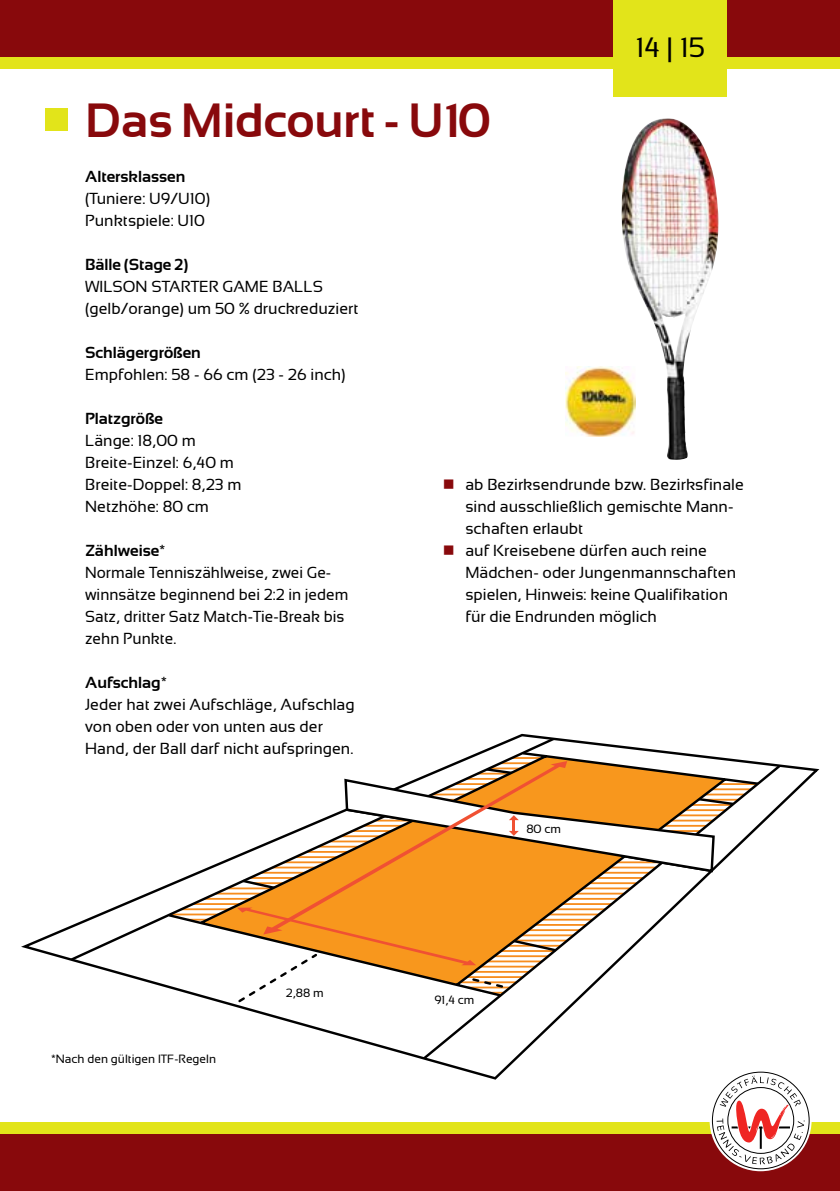
<style>
.page{position:relative;width:840px;height:1191px;background:#fff}
.page>*{position:absolute;margin:0;border:0;box-sizing:border-box;transform-origin:0 0}
.t1{font:700 48px "Sansation";color:#88090c}
.t2{font:28px "Sansation";color:#000}
.t3{font:16px/22px "Sansation";color:#000}
.t4{font:700 16px "Sansation";color:#000}
.t5{font:14.6px "Frutiger";color:#000}
.t6{font:12px "Sansation";color:#000}
.s1{font-weight:700}
.s2{color:#88090c}
</style>
<div class="page">
<div style="left:0;top:1123px;width:839px;height:68px;background:#e2e41a"></div>
<div style="left:0;top:0;width:839px;height:68px;background:#e2e41a"></div>
<div style="left:0;top:1134px;width:839px;height:57px;background:#88090c"></div>
<div style="left:0;top:0;width:839px;height:57px;background:#88090c"></div>
<div style="left:612px;top:0;width:114px;height:96px;background:#e2e41a"></div>
<svg style="left:711px;top:1079px;width:98px;height:90px"></svg>
<div style="left:45px;top:109px;width:23px;height:22px;background:#e2e41a"></div>
<svg style="left:21px;top:734px;width:797px;height:345px"></svg>
<svg style="left:236px;top:998px;width:324px;height:6px"></svg>
<svg style="left:166px;top:750px;width:594px;height:248px"></svg>
<img style="left:621px;top:118px;width:97px;height:342px">
<img style="left:565px;top:367px;width:70px;height:69px">
<div style="left:281px;top:985px;width:47px;height:16px;background:#fff"></div>
<div style="left:427px;top:992px;width:54px;height:16px;background:#fff"></div>
<h1 class="t1" style="left:85px;top:94px;width:406px">Das Midcourt - U10</h1>
<h2 class="t2" style="left:635px;top:32px;width:71px">14 | 15</h2>
<p class="t4" style="left:85px;top:168px;width:102px">Altersklassen</p>
<p class="t3" style="left:85px;top:188px;width:126px">(Tuniere: U9/U10)<br>Punktspiele: U10</p>
<p class="t4" style="left:85px;top:256px;width:105px">Bälle (Stage 2)</p>
<p class="t3" style="left:85px;top:276px;width:275px">WILSON STARTER GAME BALLS (gelb/orange) um 50 % druckreduziert</p>
<p class="t4" style="left:85px;top:344px;width:117px">Schlägergrößen</p>
<p class="t3" style="left:85px;top:364px;width:262px">Empfohlen: 58 - 66 cm (23 - 26 inch)</p>
<p class="t4" style="left:85px;top:410px;width:79px">Platzgröße</p>
<p class="t3" style="left:85px;top:430px;width:158px">Länge: 18,00 m<br>Breite-Einzel: 6,40 m<br>Breite-Doppel: 8,23 m<br>Netzhöhe: 80 cm</p>
<p class="t4" style="left:85px;top:542px;width:82px">Zählweise*</p>
<p class="t3" style="left:85px;top:562px;width:265px">Normale Tenniszählweise, zwei Ge&shy;winnsätze beginnend bei 2:2 in jedem<br>Satz, dritter Satz Match-Tie-Break bis zehn Punkte.</p>
<p class="t3" style="left:85px;top:672px;width:271px"><span class="s1">Aufschlag</span>*<br>Jeder hat zwei Aufschläge, Aufschlag von oben oder von unten aus der<br>Hand, der Ball darf nicht aufspringen.</p>
<p class="t3" style="left:465px;top:474px;width:280px;text-indent:-23px"><span class="s2">■</span> ab Bezirksendrunde bzw. Bezirksfinale sind ausschließlich gemischte Mann&shy;schaften erlaubt</p>
<p class="t3" style="left:465px;top:540px;width:272px;text-indent:-23px"><span class="s2">■</span> auf Kreisebene dürfen auch reine Mädchen- oder Jungenmannschaften spielen, Hinweis: keine Qualifikation für die Endrunden möglich</p>
<p class="t6" style="left:526px;top:822px;width:36px">80 cm</p>
<p class="t6" style="left:51px;top:1052px;width:166px">*Nach den gültigen ITF-Regeln</p>
<p class="t5" style="left:281px;top:983px;width:43px">2,88m</p>
<p class="t5" style="left:430px;top:989px;width:49px">91,4cm</p>
<p class="t6" style="left:285px;top:986px;width:39px">2,88 m</p>
<p class="t6" style="left:434px;top:993px;width:42px">91,4 cm</p>
</div>
